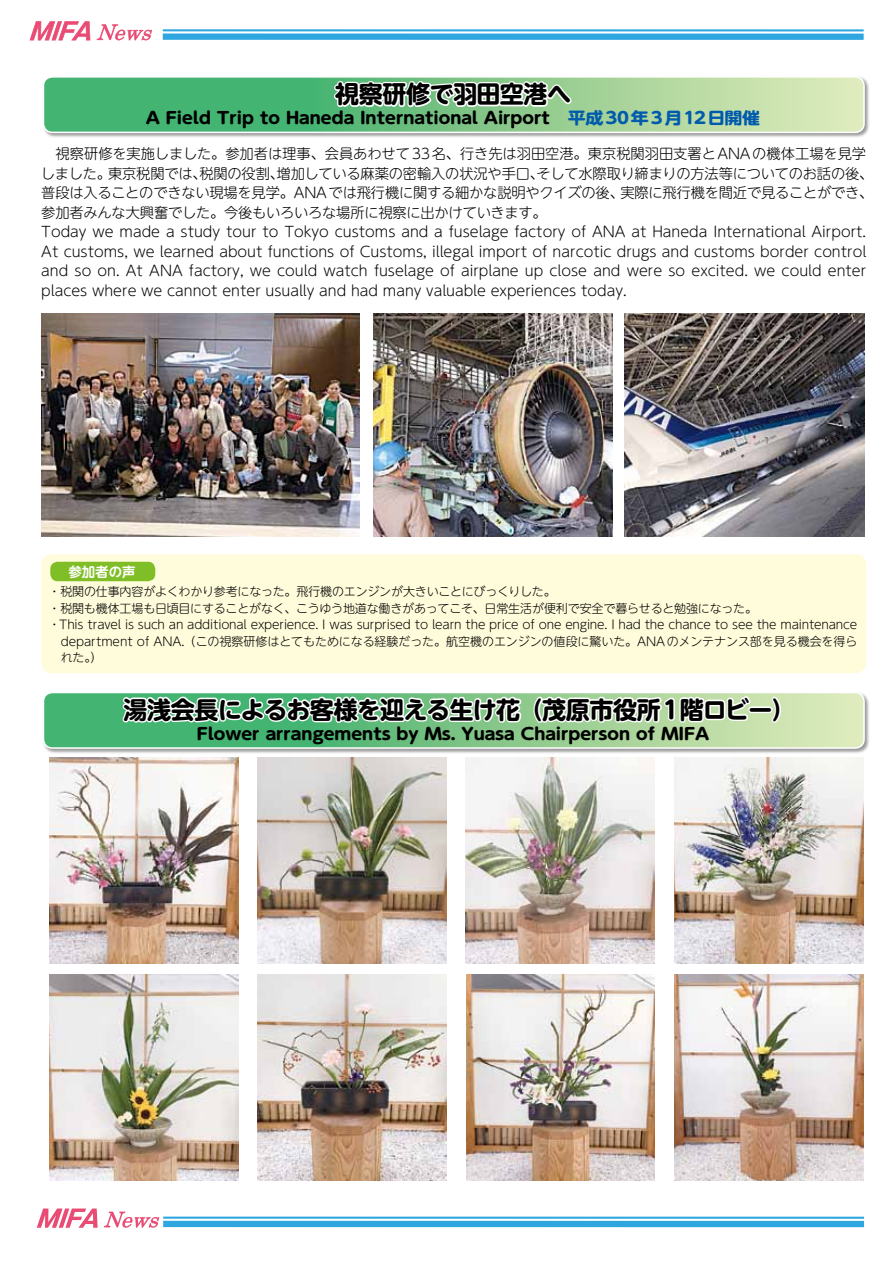
<style>
.page{position:relative;width:893px;height:1263px;background:#fff}
.page>*{position:absolute;margin:0;border:0;box-sizing:border-box;transform-origin:0 0}
.t1{font:700 24px "UD Shin M Go Pro";letter-spacing:-.025em;color:#000}
.t2{font:700 16.2px "UD Shin M Go Pro";letter-spacing:-.03em;color:#000;scale:1.11 1}
.t3{font:300 14.25px/19.5px "UD Shin M Go Pro";color:#000}
.t4{font:700 13.5px "UD Shin M Go Pro De";letter-spacing:-.01em;color:#fff}
.t5{font:300 12px/16.5px "UD Shin M Go Pro";letter-spacing:-.01em;color:#000}
.s1{color:#005bac}
</style>
<div class="page">
<svg style="left:37px;top:1208px;width:61px;height:20px"></svg>
<svg style="left:104px;top:1211px;width:760px;height:17px"></svg>
<svg style="left:30px;top:21px;width:60px;height:19px"></svg>
<svg style="left:97px;top:24px;width:55px;height:16px"></svg>
<svg style="left:163px;top:29px;width:701px;height:11px"></svg>
<div style="left:42px;top:76px;width:828px;height:62px;background:#000;opacity:.4"></div>
<svg style="left:43px;top:77px;width:821px;height:55px"></svg>
<svg style="left:332px;top:79px;width:241px;height:30px"></svg>
<div style="left:43px;top:76px;width:822px;height:57px;border:2px solid #fff;border-radius:9px"></div>
<div style="left:41px;top:554px;width:825px;height:119px;background:#fffcdb;border-radius:10px"></div>
<div style="left:50px;top:562px;width:105px;height:19px;background:#7fbe26;border-radius:8px"></div>
<div style="left:42px;top:691px;width:828px;height:63px;background:#000;opacity:.4"></div>
<svg style="left:43px;top:692px;width:821px;height:56px"></svg>
<svg style="left:121px;top:561px;width:402px;height:164px"></svg>
<svg style="left:532px;top:691px;width:220px;height:37px"></svg>
<div style="left:748px;top:706px;width:25px;height:7px;border:3px solid #fff;border-radius:2px"></div>
<svg style="left:769px;top:695px;width:13px;height:29px"></svg>
<div style="left:43px;top:692px;width:822px;height:57px;border:2px solid #fff;border-radius:9px"></div>
<img style="left:41px;top:314px;width:319px;height:222px">
<img style="left:373px;top:314px;width:240px;height:222px">
<img style="left:625px;top:314px;width:239px;height:222px">
<img style="left:49px;top:758px;width:189px;height:206px">
<img style="left:257px;top:758px;width:190px;height:206px">
<img style="left:466px;top:758px;width:189px;height:206px">
<img style="left:674px;top:758px;width:189px;height:206px">
<img style="left:49px;top:974px;width:189px;height:206px">
<img style="left:257px;top:974px;width:190px;height:206px">
<img style="left:466px;top:974px;width:189px;height:206px">
<img style="left:674px;top:974px;width:189px;height:206px">
<h1 class="t1" style="left:335px;top:75px;width:237px">視察研修で羽田空港へ</h1>
<p class="t2" style="left:146px;top:105px;width:555px">A Field Trip to Haneda International Airport　<span class="s1">平成30年3月12日開催</span></p>
<p class="t3" style="left:41px;top:143px;width:841px;text-indent:15px">視察研修を実施しました。参加者は理事、会員あわせて33名、行き先は羽田空港。東京税関羽田支署とANAの機体工場を見学しました。東京税関では、税関の役割、増加している麻薬の密輸入の状況や手口、そして水際取り締まりの方法等についてのお話の後、普段は入ることのできない現場を見学。ANAでは飛行機に関する細かな説明やクイズの後、実際に飛行機を間近で見ることができ、参加者みんな大興奮でした。今後もいろいろな場所に視察に出かけていきます。<br>Today we made a study tour to Tokyo customs and a fuselage factory of ANA at Haneda International Airport.　At customs, we learned about functions of Customs, illegal import of narcotic drugs and customs border control and so on. At ANA factory, we could watch fuselage of airplane up close and were so excited. we could enter places where we cannot enter usually and had many valuable experiences today.</p>
<p class="t4" style="left:69px;top:560px;width:69px">参加者の声</p>
<p class="t5" style="left:49px;top:583px;width:810px">・税関の仕事内容がよくわかり参考になった。飛行機のエンジンが大きいことにびっくりした。<br>・税関も機体工場も日頃目にすることがなく、こうゆう地道な働きがあってこそ、日常生活が便利で安全で暮らせると勉強になった。<br>・This travel is such an additional experience. I was surprised to learn the price of one engine. I had the chance to see the maintenance　department of ANA.（この視察研修はとてもためになる経験だった。航空機のエンジンの値段に驚いた。ANAのメンテナンス部を見る機会を得ら　れた。）</p>
<h1 class="t1" style="left:124px;top:690px;width:673px">湯浅会長によるお客様を迎える生け花（茂原市役所１階ロビー）</h1>
<p class="t2" style="left:196px;top:720px;width:464px">Flower arrangements by Ms. Yuasa Chairperson of MIFA</p>
</div>
